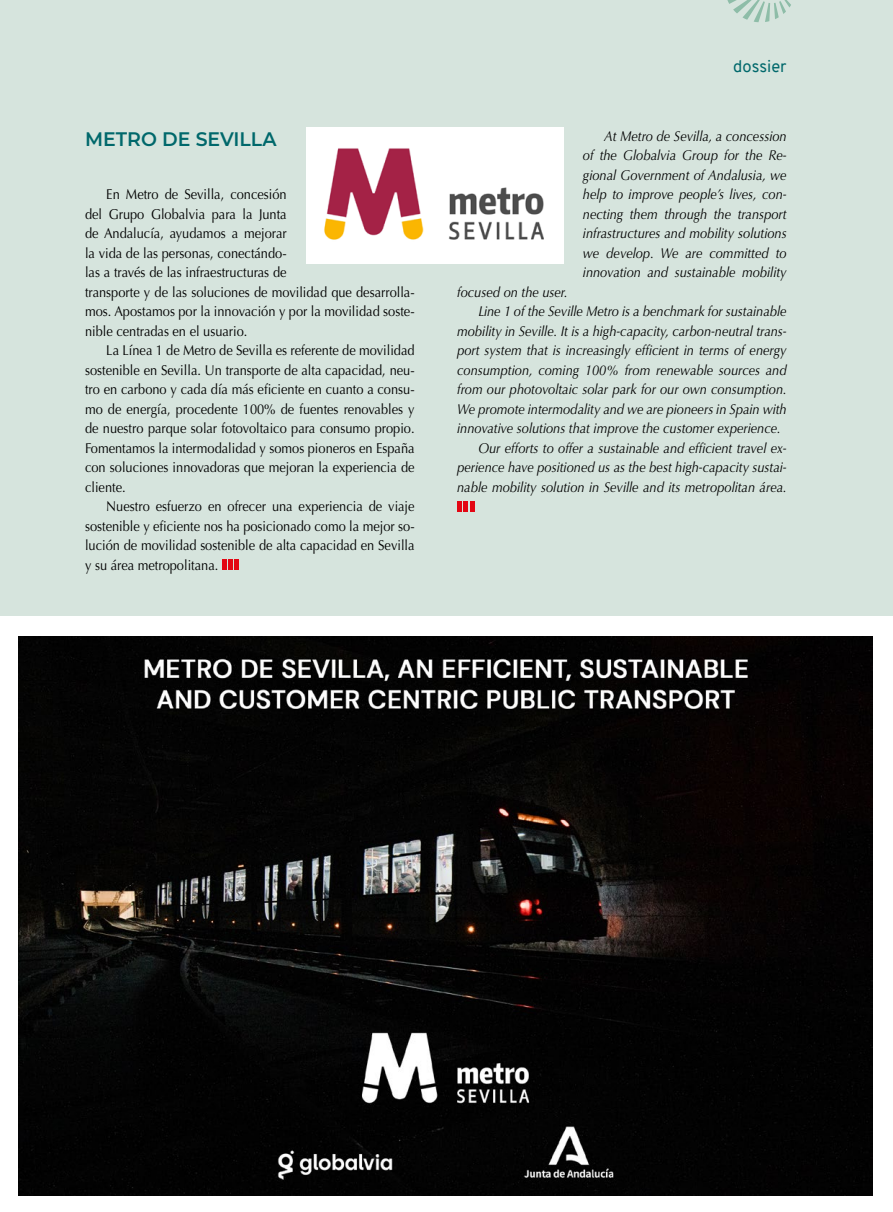
<style>
.page{position:relative;width:893px;height:1212px;background:#fff}
.page>*{position:absolute;margin:0;border:0;box-sizing:border-box;transform-origin:0 0}
.t1{font:600 19.5px "Montserrat";color:#00686b}
.t2{font:16.5px "Overpass";color:#00686b}
.t3{font:14.25px/19.5px "Optima";color:#000;text-align:justify;scale:.9 1}
.t4{font:italic 14.25px/19.5px "Optima";color:#000;text-align:justify;scale:.9 1}
</style>
<div class="page">
<div style="left:0;top:0;width:893px;height:615px;background:#d6e4dd"></div>
<hr style="left:222px;top:560px;width:4px;height:10px;background:#e30613">
<div style="left:228px;top:560px;width:5px;height:10px;background:#e30613"></div>
<hr style="left:235px;top:560px;width:4px;height:10px;background:#e30613">
<hr style="left:457px;top:501px;width:4px;height:10px;background:#e30613">
<div style="left:463px;top:501px;width:5px;height:10px;background:#e30613"></div>
<hr style="left:470px;top:501px;width:4px;height:10px;background:#e30613">
<div style="left:306px;top:128px;width:257px;height:136px;background:#fff"></div>
<img style="left:324px;top:148px;width:220px;height:92px">
<svg style="left:727px;top:0;width:64px;height:22px"></svg>
<img style="left:18px;top:636px;width:855px;height:560px">
<h1 class="t1" style="left:85px;top:126px;width:193px">METRO DE SEVILLA</h1>
<p class="t3" style="left:85px;top:185px;width:368px;text-align:left;text-indent:21px">En Metro de Sevilla, concesión<br>del Grupo Globalvia para la Junta<br>de Andalucía, ayudamos a mejorar<br>la vida de las personas, conectándo-<br>las a través de las infraestructuras de<br>transporte y de las soluciones de movilidad que desarrolla&shy;mos. Apostamos por la innovación y por la movilidad soste&shy;nible centradas en el usuario.</p>
<p class="t3" style="left:85px;top:341px;width:368px;text-indent:21px">La Línea 1 de Metro de Sevilla es referente de movilidad sostenible en Sevilla. Un transporte de alta capacidad, neu&shy;tro en carbono y cada día más eficiente en cuanto a consu&shy;mo de energía, procedente 100% de fuentes renovables y de nuestro parque solar fotovoltaico para consumo propio.<br>Fomentamos la intermodalidad y somos pioneros en España con soluciones innovadoras que mejoran la experiencia de cliente.</p>
<p class="t3" style="left:85px;top:497px;width:368px;text-indent:21px">Nuestro esfuerzo en ofrecer una experiencia de viaje sostenible y eficiente nos ha posicionado como la mejor so&shy;lución de movilidad sostenible de alta capacidad en Sevilla y su área metropolitana.</p>
<p class="t2" style="left:733px;top:54px;width:55px">dossier</p>
<p class="t4" style="left:583px;top:126px;width:228px;text-indent:21px">At Metro de Sevilla, a concession of the Globalvia Group for the Re&shy;gional Government of Andalusia, we help to improve people’s lives, con&shy;necting them through the transport infrastructures and mobility solutions we develop. We are committed to innovation and sustainable mobility</p>
<p class="t4" style="left:457px;top:282px;width:125px">focused on the user.</p>
<p class="t4" style="left:478px;top:302px;width:344px">Line 1 of the Seville Metro is a benchmark for sustainable</p>
<p class="t4" style="left:457px;top:321px;width:368px">mobility in Seville. It is a high-capacity, carbon-neutral trans-</p>
<p class="t4" style="left:457px;top:341px;width:368px">port system that is increasingly efficient in terms of energy</p>
<p class="t4" style="left:457px;top:360px;width:368px">consumption, coming 100% from renewable sources and</p>
<p class="t4" style="left:457px;top:380px;width:368px">from our photovoltaic solar park for our own consumption.</p>
<p class="t4" style="left:457px;top:399px;width:368px">We promote intermodality and we are pioneers in Spain with</p>
<p class="t4" style="left:457px;top:419px;width:361px">innovative solutions that improve the customer experience.</p>
<p class="t4" style="left:478px;top:438px;width:344px">Our efforts to offer a sustainable and efficient travel ex-</p>
<p class="t4" style="left:457px;top:458px;width:368px">perience have positioned us as the best high-capacity sustai-</p>
<p class="t4" style="left:457px;top:477px;width:368px">nable mobility solution in Seville and its metropolitan área.</p>
</div>
